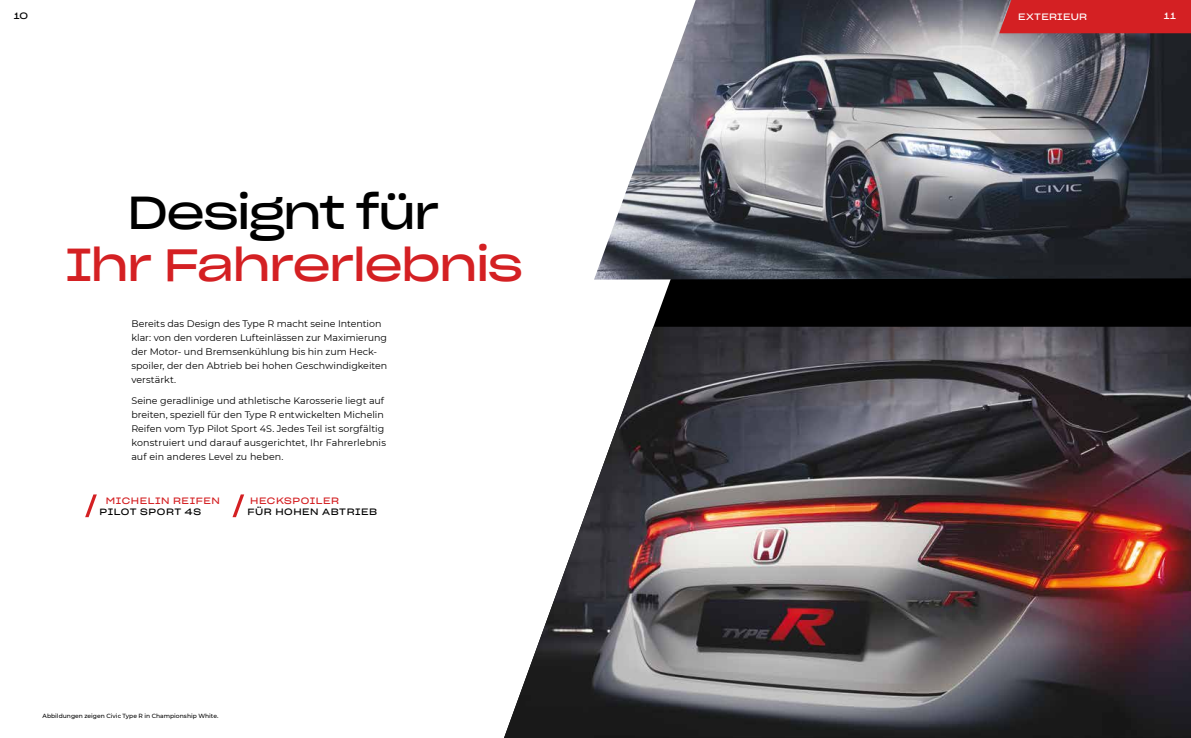
<style>
.page{position:relative;width:1191px;height:738px;background:#fff}
.page>*{position:absolute;margin:0;border:0;box-sizing:border-box;transform-origin:0 0}
.t1{font:45px "Sharp Grotesk Book 25";letter-spacing:-.04em;color:#d42023}
.t2{font:45px "Sharp Grotesk Book 25";letter-spacing:-.035em;color:#000}
.t3{font:9.5px/14px "Montserrat";color:#000}
.t4{font:9px "Sharp Grotesk Book 25";letter-spacing:.06em;color:#000}
.t5{font:9px "Sharp Grotesk Book 25";letter-spacing:.06em;color:#d42023}
.t6{font:9px "Sharp Grotesk Book 25";letter-spacing:.03em;color:#fff}
.t7{font:500 6px "Montserrat";letter-spacing:.005em;color:#000}
</style>
<div class="page">
<svg style="left:594px;top:279px;width:597px;height:47px;background:#1d1d1d"></svg>
<img style="left:594px;top:0;width:597px;height:279px">
<img style="left:504px;top:326px;width:687px;height:411px">
<div style="left:999px;top:0;width:192px;height:33px;background:#d42023"></div>
<svg style="left:85px;top:494px;width:12px;height:22px"></svg>
<svg style="left:233px;top:494px;width:11px;height:22px"></svg>
<p class="t4" style="left:14px;top:8px;width:16px">10</p>
<p class="t6" style="left:1163px;top:8px;width:14px">11</p>
<p class="t6" style="left:1018px;top:8px;width:71px">EXTERIEUR</p>
<h1 class="t2" style="left:127px;top:174px;width:314px">Designt für</h1>
<h1 class="t1" style="left:65px;top:226px;width:459px">Ihr Fahrerlebnis</h1>
<p class="t3" style="left:131px;top:316px;width:257px">Bereits das Design des Type R macht seine Intention klar: von den vorderen Lufteinlässen zur Maximierung der Motor- und Bremsenkühlung bis hin zum Heck&shy;spoiler, der den Abtrieb bei hohen Geschwindigkeiten verstärkt.</p>
<p class="t3" style="left:131px;top:393px;width:256px">Seine geradlinige und athletische Karosserie liegt auf breiten, speziell für den Type R entwickelten Michelin Reifen vom Typ Pilot Sport 4S. Jedes Teil ist sorgfältig konstruiert und darauf ausgerichtet, Ihr Fahrerlebnis auf ein anderes Level zu heben.</p>
<p class="t5" style="left:106px;top:492px;width:115px">MICHELIN REIFEN</p>
<p class="t4" style="left:100px;top:503px;width:103px">PILOT SPORT 4S</p>
<p class="t5" style="left:250px;top:492px;width:90px">HECKSPOILER</p>
<p class="t4" style="left:247px;top:503px;width:131px">FÜR HOHEN ABTRIEB</p>
<p class="t7" style="left:43px;top:711px;width:177px">Abbildungen zeigen Civic Type R in Championship White.</p>
</div>
